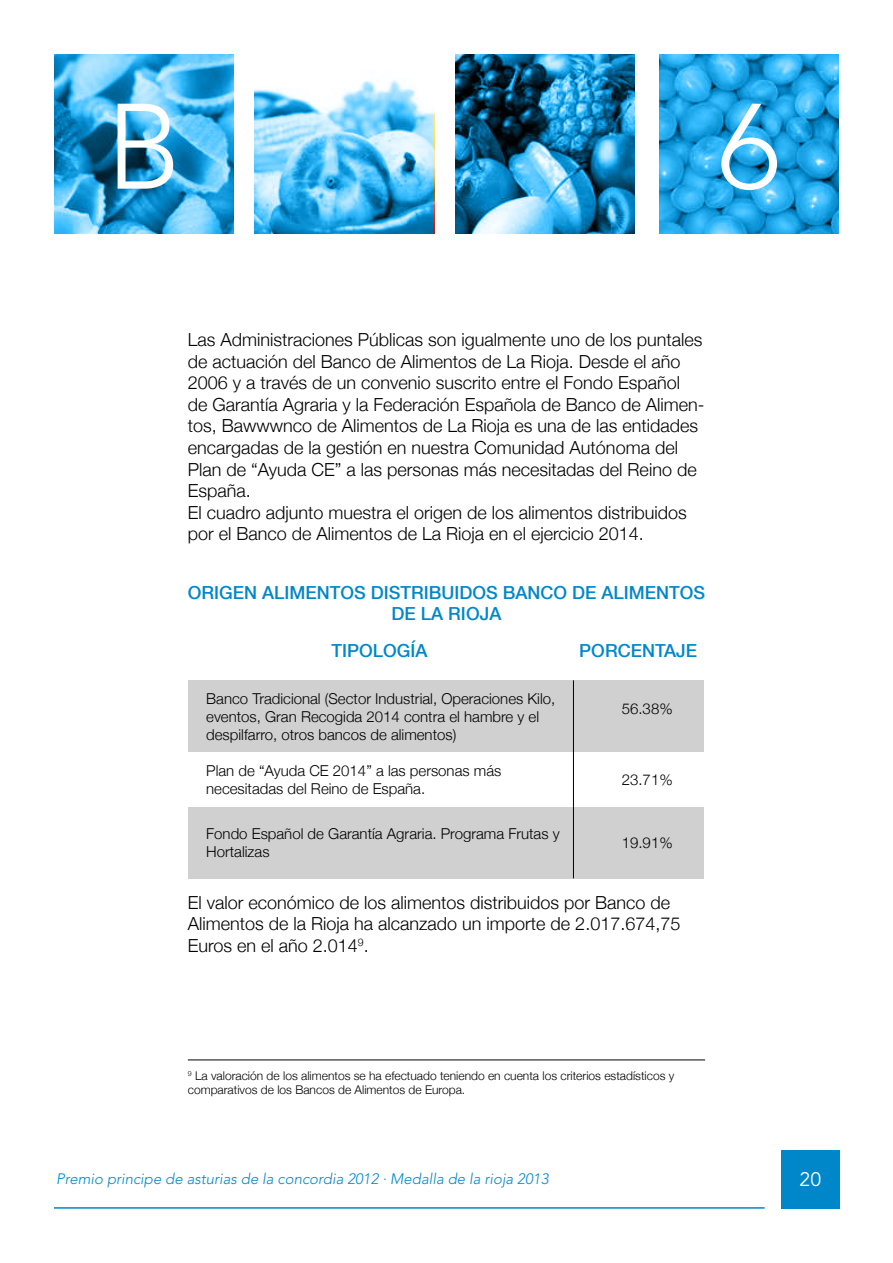
<style>
.page{position:relative;width:893px;height:1263px;background:#fff}
.page>*{position:absolute;margin:0;border:0;box-sizing:border-box;transform-origin:0 0}
.t1{font:300 120px "Avenir";color:#fff}
.t2{font:19.5px "Avenir";color:#fff}
.t3{font:300 18px/21.6px "Helvetica Neue";color:#000}
.t4{font:500 18px/21.6px "Helvetica Neue";color:#0087ca;text-align:center}
.t5{font:300 15px/18px "Helvetica Neue";color:#000}
.t6{font:italic 300 15px "Avenir";color:#0087ca}
.t7{font:300 12px/14.4px "Helvetica Neue";color:#000}
</style>
<div class="page">
<div style="left:781px;top:1150px;width:58px;height:59px;background:#0087ca"></div>
<hr style="left:54px;top:1207px;width:711px;height:2px;background:#0087ca">
<div style="left:189px;top:680px;width:515px;height:72px;background:#d0d0d0"></div>
<div style="left:189px;top:807px;width:515px;height:71px;background:#d0d0d0"></div>
<hr style="left:573px;top:680px;width:1px;height:198px;background:#000">
<hr style="left:188px;top:1059px;width:517px;height:1px;background:#000">
<svg style="left:54px;top:54px;width:180px;height:179px;background:#3ba2d6"></svg>
<svg style="left:255px;top:80px;width:179px;height:153px;background:#75c7f0"></svg>
<svg style="left:455px;top:54px;width:180px;height:179px;background:#267eaa"></svg>
<svg style="left:660px;top:54px;width:179px;height:179px;background:#23a4e4"></svg>
<h1 class="t1" style="left:106px;top:77px;width:77px">B</h1>
<h1 class="t1" style="left:718px;top:77px;width:64px">6</h1>
<p class="t3" style="left:188px;top:328px;width:518px">Las Administraciones Públicas son igualmente uno de los puntales de actuación del Banco de Alimentos de La Rioja. Desde el año 2006 y a través de un convenio suscrito entre el Fondo Español<br>de Garantía Agraria y la Federación Española de Banco de Alimen&shy;tos, Bawwwnco de Alimentos de La Rioja es una de las entidades encargadas de la gestión en nuestra Comunidad Autónoma del Plan de “Ayuda CE” a las personas más necesitadas del Reino de España.<br>El cuadro adjunto muestra el origen de los alimentos distribuidos por el Banco de Alimentos de La Rioja en el ejercicio 2014.</p>
<p class="t4" style="left:188px;top:581px;width:519px">ORIGEN ALIMENTOS DISTRIBUIDOS BANCO DE ALIMENTOS<br>DE LA RIOJA</p>
<p class="t4" style="left:332px;top:639px;width:98px">TIPOLOGÍA</p>
<p class="t4" style="left:579px;top:639px;width:119px">PORCENTAJE</p>
<p class="t5" style="left:206px;top:688px;width:351px">Banco Tradicional (Sector Industrial, Operaciones Kilo, eventos, Gran Recogida 2014 contra el hambre y el despilfarro, otros bancos de alimentos)</p>
<p class="t5" style="left:206px;top:760px;width:297px">Plan de “Ayuda CE 2014” a las personas más necesitadas del Reino de España.</p>
<p class="t5" style="left:206px;top:823px;width:355px">Fondo Español de Garantía Agraria. Programa Frutas y<br>Hortalizas</p>
<p class="t5" style="left:622px;top:699px;width:52px">56.38%</p>
<p class="t5" style="left:622px;top:769px;width:52px">23.71%</p>
<p class="t5" style="left:622px;top:832px;width:52px">19.91%</p>
<p class="t3" style="left:188px;top:890px;width:494px">El valor económico de los alimentos distribuidos por Banco de<br>Alimentos de la Rioja ha alcanzado un importe de 2.017.674,75<br>Euros en el año 2.014<sup>9</sup>.</p>
<p class="t7" style="left:188px;top:1068px;width:488px"><sup>9</sup> La valoración de los alimentos se ha efectuado teniendo en cuenta los criterios estadísticos y comparativos de los Bancos de Alimentos de Europa.</p>
<p class="t6" style="left:56px;top:1170px;width:494px">Premio principe de asturias de la concordia 2012 · Medalla de la rioja 2013</p>
<p class="t2" style="left:799px;top:1168px;width:23px">20</p>
</div>
